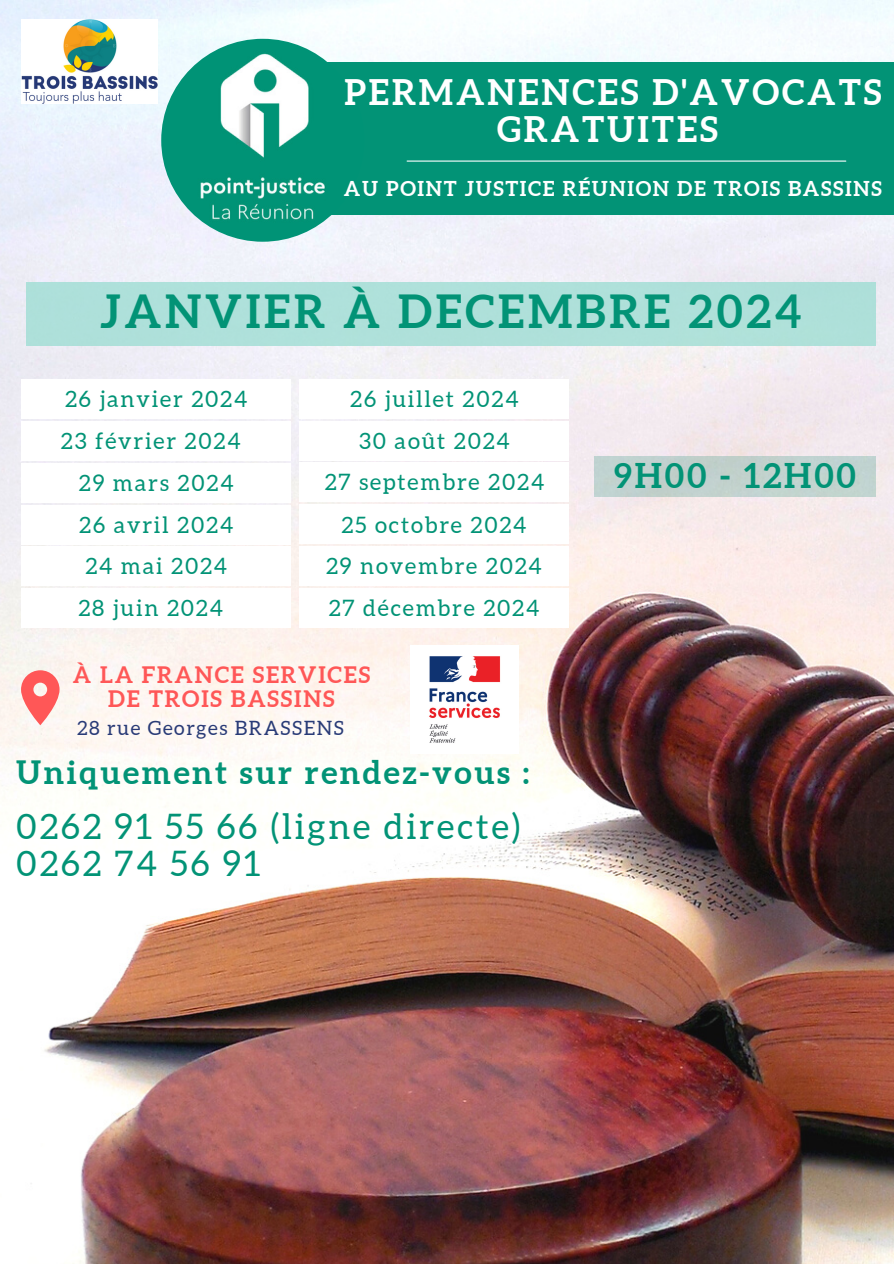
<style>
.page{position:relative;width:894px;height:1264px;background:#fff}
.page>*{position:absolute;margin:0;border:0;box-sizing:border-box;transform-origin:0 0}
.t1{font:700 45.6px "Aleo";letter-spacing:.08em;color:#029376}
.t2{font:700 35.25px "Aleo";letter-spacing:.08em;color:#fff}
.t3{font:35.1px "Aleo";letter-spacing:.08em;color:#029376}
.t4{font:700 34.05px "Aleo";letter-spacing:.08em;color:#029376}
.t5{font:700 32.1px "Aleo";letter-spacing:.08em;color:#029376}
.t6{font:22.65px "Aleo";letter-spacing:.08em;color:#029376}
.t7{font:700 22.65px "Aleo";letter-spacing:.08em;color:#ff5757}
.t8{font:700 20.55px "Aleo";letter-spacing:.08em;color:#fff}
.t9{font:19.8px "Aleo";letter-spacing:.08em;color:#293b77}
</style>
<div class="page">
<img style="left:0;top:0;width:893px;height:1263px">
<div style="left:26px;top:282px;width:849px;height:63px;background:#aee0da"></div>
<div style="left:321px;top:62px;width:572px;height:152px;background:#029376"></div>
<img style="left:161px;top:39px;width:203px;height:203px;border-radius:50%">
<hr style="left:407px;top:160px;width:438px;height:2px;background:#fafefe">
<div style="left:22px;top:379px;width:269px;height:40px;background:#fff"></div>
<div style="left:22px;top:463px;width:269px;height:40px;background:#fff"></div>
<div style="left:22px;top:421px;width:269px;height:40px;background:#fff"></div>
<div style="left:299px;top:588px;width:269px;height:40px;background:#fff"></div>
<svg style="left:21px;top:670px;width:38px;height:55px"></svg>
<div style="left:22px;top:504px;width:269px;height:40px;background:#fff"></div>
<div style="left:22px;top:546px;width:269px;height:40px;background:#fff"></div>
<div style="left:300px;top:379px;width:269px;height:40px;background:#fff"></div>
<div style="left:22px;top:588px;width:269px;height:40px;background:#fff"></div>
<div style="left:300px;top:421px;width:269px;height:40px;background:#fff"></div>
<div style="left:300px;top:462px;width:269px;height:40px;background:#fff"></div>
<div style="left:299px;top:504px;width:269px;height:40px;background:#fff"></div>
<div style="left:299px;top:546px;width:269px;height:40px;background:#fff"></div>
<img style="left:410px;top:646px;width:108px;height:108px">
<img style="left:21px;top:19px;width:136px;height:85px">
<div style="left:594px;top:456px;width:281px;height:40px;background:#c1d2ce"></div>
<p class="t2" style="left:344px;top:72px;width:538px">PERMANENCES D'AVOCATS</p>
<p class="t2" style="left:497px;top:109px;width:222px">GRATUITES</p>
<p class="t8" style="left:344px;top:177px;width:539px">AU POINT JUSTICE RÉUNION DE TROIS BASSINS</p>
<p class="t1" style="left:100px;top:285px;width:702px">JANVIER À DECEMBRE 2024</p>
<p class="t6" style="left:65px;top:386px;width:184px">26 janvier 2024</p>
<p class="t6" style="left:61px;top:428px;width:181px">23 février 2024</p>
<p class="t6" style="left:79px;top:470px;width:156px">29 mars 2024</p>
<p class="t6" style="left:79px;top:512px;width:155px">26 avril 2024</p>
<p class="t6" style="left:85px;top:553px;width:143px">24 mai 2024</p>
<p class="t6" style="left:78px;top:595px;width:146px">28 juin 2024</p>
<p class="t6" style="left:350px;top:386px;width:170px">26 juillet 2024</p>
<p class="t6" style="left:359px;top:428px;width:152px">30 août 2024</p>
<p class="t6" style="left:324px;top:469px;width:221px">27 septembre 2024</p>
<p class="t6" style="left:341px;top:511px;width:186px">25 octobre 2024</p>
<p class="t6" style="left:326px;top:553px;width:217px">29 novembre 2024</p>
<p class="t6" style="left:328px;top:595px;width:212px">27 décembre 2024</p>
<p class="t7" style="left:73px;top:662px;width:299px">À LA FRANCE SERVICES</p>
<p class="t7" style="left:108px;top:685px;width:228px">DE TROIS BASSINS</p>
<p class="t9" style="left:77px;top:717px;width:268px">28 rue Georges BRASSENS</p>
<p class="t5" style="left:16px;top:753px;width:514px">Uniquement sur rendez-vous :</p>
<p class="t3" style="left:16px;top:806px;width:505px">0262 91 55 66 (ligne directe)</p>
<p class="t3" style="left:16px;top:843px;width:246px">0262 74 56 91</p>
<p class="t4" style="left:614px;top:455px;width:243px">9H00 - 12H00</p>
</div>
